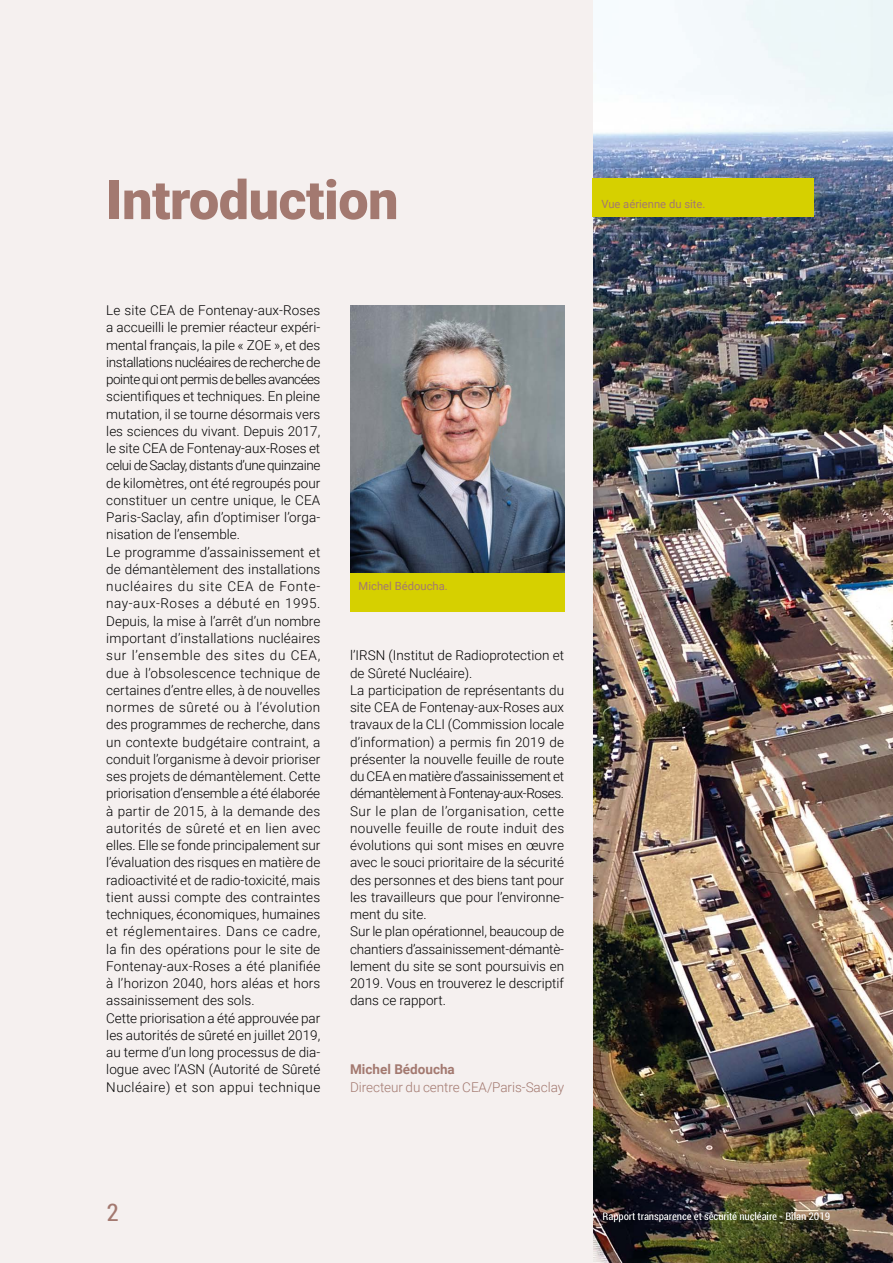
<style>
.page{position:relative;width:893px;height:1263px;background:#fff}
.page>*{position:absolute;margin:0;border:0;box-sizing:border-box;transform-origin:0 0}
.t1{font:900 54px "Roboto";letter-spacing:-.01em;color:#a37970}
.t2{font:condensed 24px "Roboto";color:#a37970}
.t3{font:300 13.5px/17.2px "Roboto";color:#000}
.t4{font:300 13.5px "Roboto";letter-spacing:-.005em;color:#a37970}
.t5{font:700 13.5px "Roboto";color:#a37970}
.t6{font:11.25px "Roboto";color:#a37970}
</style>
<div class="page">
<div style="left:0;top:0;width:608px;height:1263px;background:#f5f0ef"></div>
<img style="left:594px;top:0;width:299px;height:1263px">
<img style="left:350px;top:305px;width:214px;height:268px">
<div style="left:350px;top:573px;width:214px;height:38px;background:#d6d000"></div>
<div style="left:593px;top:179px;width:221px;height:38px;background:#d6d000"></div>
<img style="left:602px;top:1211px;width:228px;height:12px">
<h1 class="t1" style="left:106px;top:162px;width:294px">Introduction</h1>
<p class="t3" style="left:106px;top:301px;width:216px">Le site CEA de Fontenay-aux-Roses a accueilli le premier réacteur expéri&shy;mental français, la pile « ZOE », et des installations nucléaires de recherche de pointe qui ont permis de belles avancées scientifiques et techniques. En pleine mutation, il se tourne désormais vers les sciences du vivant. Depuis 2017, le site CEA de Fontenay-aux-Roses et celui de Saclay, distants d’une quinzaine de kilomètres, ont été regroupés pour constituer un centre unique, le CEA Paris-Saclay, afin d’optimiser l’orga&shy;nisation de l’ensemble.<br>Le programme d’assainissement et de démantèlement des installations nucléaires du site CEA de Fonte&shy;nay-aux-Roses a débuté en 1995.<br>Depuis, la mise à l’arrêt d’un nombre important d’installations nucléaires sur l’ensemble des sites du CEA, due à l’obsolescence technique de certaines d’entre elles, à de nouvelles normes de sûreté ou à l’évolution des programmes de recherche, dans un contexte budgétaire contraint, a conduit l’organisme à devoir prioriser ses projets de démantèlement. Cette priorisation d’ensemble a été élaborée à partir de 2015, à la demande des autorités de sûreté et en lien avec elles. Elle se fonde principalement sur l’évaluation des risques en matière de radioactivité et de radio-toxicité, mais tient aussi compte des contraintes techniques, économiques, humaines et réglementaires. Dans ce cadre, la fin des opérations pour le site de Fontenay-aux-Roses a été planifiée à l’horizon 2040, hors aléas et hors assainissement des sols.<br>Cette priorisation a été approuvée par les autorités de sûreté en juillet 2019, au terme d’un long processus de dia&shy;logue avec l’ASN (Autorité de Sûreté Nucléaire) et son appui technique</p>
<p class="t6" style="left:359px;top:578px;width:91px">Michel Bédoucha.</p>
<p class="t3" style="left:350px;top:646px;width:216px">l’IRSN (Institut de Radioprotection et de Sûreté Nucléaire).<br>La participation de représentants du site CEA de Fontenay-aux-Roses aux travaux de la CLI (Commission locale d’information) a permis fin 2019 de présenter la nouvelle feuille de route du CEA en matière d’assainissement et démantèlement à Fontenay-aux-Roses.<br>Sur le plan de l’organisation, cette nouvelle feuille de route induit des évolutions qui sont mises en œuvre avec le souci prioritaire de la sécurité des personnes et des biens tant pour les travailleurs que pour l’environne&shy;ment du site.<br>Sur le plan opérationnel, beaucoup de chantiers d’assainissement-démantè&shy;lement du site se sont poursuivis en 2019. Vous en trouverez le descriptif dans ce rapport.</p>
<p class="t5" style="left:350px;top:1060px;width:106px">Michel Bédoucha</p>
<p class="t4" style="left:350px;top:1077px;width:216px">Directeur du centre CEA/Paris-Saclay</p>
<p class="t6" style="left:601px;top:196px;width:106px">Vue aérienne du site.</p>
<h2 class="t2" style="left:107px;top:1196px;width:14px">2</h2>
</div>
